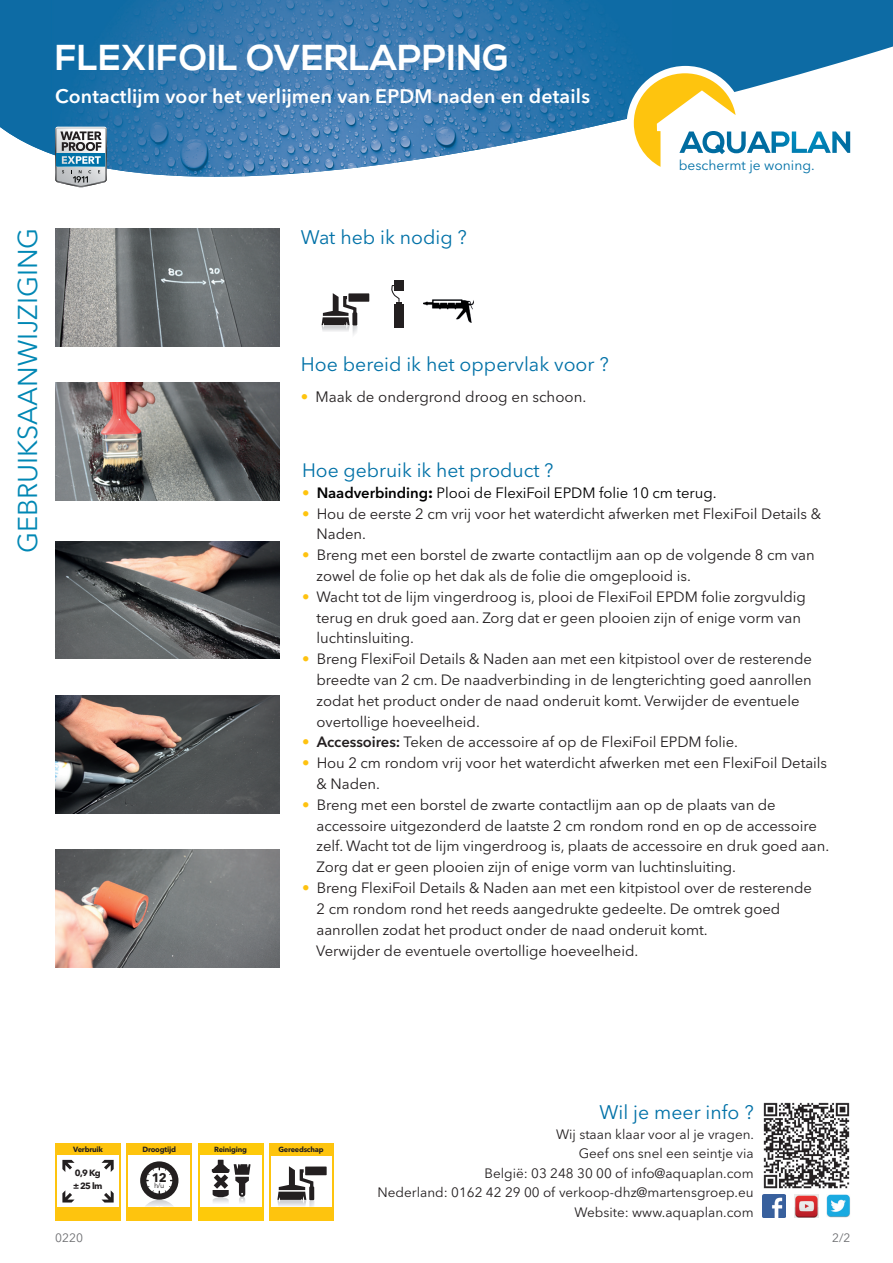
<style>
.page{position:relative;width:893px;height:1263px;background:#fff}
.page>*{position:absolute;margin:0;border:0;box-sizing:border-box;transform-origin:0 0}
.t1{font:700 36px "Nexa";letter-spacing:.01em;color:#fff}
.t2{font:27px "Avenir Next LT Pro";color:#0087b4}
.t3{font:19.5px "Avenir Next LT Pro";color:#0071a7}
.t4{font:600 19.5px "Avenir Next LT Pro";letter-spacing:.01em;color:#fff}
.t5{font:19.35px "Avenir Next LT Pro";color:#0071a7}
.t6{font:15px "Avenir Next LT Pro";color:#231f20}
.t7{font:14.85px/20.9px "Avenir Next LT Pro";letter-spacing:-.005em;color:#231f20}
.t8{font:14.85px "Avenir Next LT Pro";letter-spacing:-.005em;color:#000}
.t9{font:13.8px "Avenir Next LT Pro";color:#0071a7}
.t10{font:13.5px/19.5px "Avenir Next LT Pro";color:#231f20;text-align:right}
.t11{font:700 12.45px "Avenir Next LT Pro";color:#231f20}
.t12{font:12px "Avenir Next LT Pro";color:#6c6d70}
.t13{font:700 9px/12.5px "Avenir Next LT Pro";color:#231f20}
.t14{font:700 7.5px "Avenir Next LT Pro";letter-spacing:-.03em;color:#231f20}
.t15{font:700 7.35px "Avenir Next LT Pro";letter-spacing:-.03em;color:#231f20}
.t16{font:7.2px "Avenir Next LT Pro";color:#231f20}
.s1{font-weight:600;color:#fec40e}
.s2{font-weight:600}
.s3{font-weight:700}
.s4{color:#fec210}
.s5{font-size:15px;color:#fec210}
</style>
<div class="page">
<svg style="left:55px;top:0;width:838px;height:257px"></svg>
<img style="left:52px;top:0;width:620px;height:88px">
<img style="left:0;top:0;width:52px;height:154px">
<img style="left:465px;top:88px;width:169px;height:45px">
<img style="left:362px;top:88px;width:103px;height:79px">
<img style="left:155px;top:88px;width:207px;height:89px">
<img style="left:51px;top:88px;width:104px;height:86px">
<img style="left:465px;top:132px;width:100px;height:20px">
<img style="left:827px;top:1194px;width:23px;height:24px">
<img style="left:794px;top:1194px;width:24px;height:24px">
<img style="left:762px;top:1194px;width:24px;height:24px">
<img style="left:55px;top:849px;width:224px;height:118px">
<img style="left:55px;top:229px;width:224px;height:117px">
<img style="left:55px;top:383px;width:224px;height:117px">
<div style="left:627px;top:66px;width:117px;height:118px;background:#fff;border-radius:50%"></div>
<svg style="left:55px;top:127px;width:52px;height:60px"></svg>
<svg style="left:634px;top:73px;width:216px;height:94px"></svg>
<div style="left:55px;top:1142px;width:66px;height:78px;background:#fec40e"></div>
<div style="left:57px;top:1156px;width:62px;height:51px;background:#fff"></div>
<svg style="left:102px;top:1160px;width:12px;height:12px"></svg>
<svg style="left:62px;top:1160px;width:13px;height:12px"></svg>
<svg style="left:102px;top:1190px;width:12px;height:12px"></svg>
<svg style="left:62px;top:1190px;width:13px;height:12px"></svg>
<div style="left:127px;top:1142px;width:65px;height:78px;background:#fec40e"></div>
<div style="left:129px;top:1156px;width:61px;height:51px;background:#fff"></div>
<svg style="left:140px;top:1161px;width:38px;height:46px"></svg>
<div style="left:198px;top:1142px;width:65px;height:78px;background:#feca0a"></div>
<div style="left:200px;top:1156px;width:61px;height:51px;background:#fff"></div>
<svg style="left:212px;top:1160px;width:38px;height:43px"></svg>
<img style="left:763px;top:1102px;width:87px;height:87px">
<img style="left:55px;top:541px;width:224px;height:118px">
<img style="left:55px;top:695px;width:224px;height:118px">
<div style="left:269px;top:1143px;width:64px;height:77px;background:#fec40e"></div>
<div style="left:271px;top:1156px;width:60px;height:51px;background:#fff"></div>
<div style="left:305px;top:1166px;width:22px;height:9px;background:#231f20"></div>
<svg style="left:277px;top:1166px;width:37px;height:41px"></svg>
<div style="left:394px;top:305px;width:10px;height:23px;background:#231f20"></div>
<div style="left:394px;top:280px;width:10px;height:10px;background:#231f20"></div>
<svg style="left:321px;top:285px;width:81px;height:50px"></svg>
<img style="left:423px;top:299px;width:51px;height:24px">
<h1 class="t1" style="left:55px;top:37px;width:455px">FLEXIFOIL OVERLAPPING</h1>
<h3 class="t4" style="left:55px;top:84px;width:536px">Contactlĳm voor het verlĳmen van EPDM naden en details</h3>
<p class="t9" style="left:679px;top:157px;width:137px">beschermt je woning.</p>
<h2 class="t2" style="left:12px;top:553px;width:327px;rotate:-90deg">GEBRUIKSAANWIJZIGING</h2>
<h3 class="t3" style="left:301px;top:225px;width:168px">Wat heb ik nodig ?</h3>
<h3 class="t3" style="left:301px;top:352px;width:309px">Hoe bereid ik het oppervlak voor ?</h3>
<p class="t6" style="left:301px;top:388px;width:287px"><span class="s1">•</span> Maak de ondergrond droog en schoon.</p>
<h3 class="t5" style="left:302px;top:459px;width:253px">Hoe gebruik ik het product ?</h3>
<p class="t8" style="left:302px;top:484px;width:416px"><span class="s1">•</span> <span class="s2">Naadverbinding</span><span class="s3">:</span> Plooi de FlexiFoil EPDM folie 10 cm terug.</p>
<p class="t7" style="left:317px;top:503px;width:506px;text-indent:-15px"><span class="s1">•</span> Hou de eerste 2 cm vrĳ voor het waterdicht afwerken met FlexiFoil Details &amp;<br>Naden.</p>
<p class="t7" style="left:317px;top:545px;width:500px;text-indent:-15px"><span class="s4">•</span> Breng met een borstel de zwarte contactlĳm aan op de volgende 8 cm van zowel de folie op het dak als de folie die omgeplooid is.</p>
<p class="t7" style="left:317px;top:586px;width:491px;text-indent:-15px"><span class="s4">•</span> Wacht tot de lĳm vingerdroog is, plooi de FlexiFoil EPDM folie zorgvuldig terug en druk goed aan. Zorg dat er geen plooien zĳn of enige vorm van luchtinsluiting.</p>
<p class="t7" style="left:317px;top:648px;width:497px;text-indent:-15px"><span class="s4">•</span> Breng FlexiFoil Details &amp; Naden aan met een kitpistool over de resterende breedte van 2 cm. De naadverbinding in de lengterichting goed aanrollen zodat het product onder de naad onderuit komt. Verwĳder de eventuele overtollige hoeveelheid.</p>
<p class="t7" style="left:302px;top:732px;width:438px"><span class="s4">•</span> <span class="s2">Accessoires:</span> Teken de accessoire af op de FlexiFoil EPDM folie.</p>
<p class="t7" style="left:317px;top:752px;width:512px;text-indent:-15px"><span class="s4">•</span> Hou 2 cm rondom vrĳ voor het waterdicht afwerken met een FlexiFoil Details &amp; Naden.</p>
<p class="t7" style="left:317px;top:794px;width:514px;text-indent:-15px"><span class="s4">•</span> Breng met een borstel de zwarte contactlĳm aan op de plaats van de accessoire uitgezonderd de laatste 2 cm rondom rond en op de accessoire zelf. Wacht tot de lĳm vingerdroog is, plaats de accessoire en druk goed aan.<br>Zorg dat er geen plooien zĳn of enige vorm van luchtinsluiting.</p>
<p class="t7" style="left:316px;top:877px;width:497px;text-indent:-14px"><span class="s5">•</span> Breng FlexiFoil Details &amp; Naden aan met een kitpistool over de resterende 2 cm rondom rond het reeds aangedrukte gedeelte. De omtrek goed aanrollen zodat het product onder de naad onderuit komt.<br>Verwĳder de eventuele overtollige hoeveelheid.</p>
<p class="t14" style="left:73px;top:1145px;width:31px">Verbruik</p>
<p class="t13" style="left:73px;top:1167px;width:31px">0,9 Kg ± 25 lm</p>
<p class="t14" style="left:143px;top:1145px;width:35px">Droogtijd</p>
<p class="t11" style="left:152px;top:1170px;width:17px">12</p>
<p class="t16" style="left:154px;top:1181px;width:12px">h/u</p>
<p class="t15" style="left:214px;top:1145px;width:34px">Reiniging</p>
<p class="t15" style="left:279px;top:1145px;width:47px">Gereedschap</p>
<h3 class="t3" style="left:600px;top:1101px;width:156px">Wil je meer info ?</h3>
<p class="t10" style="left:378px;top:1124px;width:378px">Wĳ staan klaar voor al je vragen.<br>Geef ons snel een seintje via<br>België: 03 248 30 00 of info@aquaplan.com<br>Nederland: 0162 42 29 00 of verkoop-dhz@martensgroep.eu Website: www.aquaplan.com</p>
<p class="t12" style="left:55px;top:1231px;width:29px">0220</p>
<p class="t12" style="left:832px;top:1231px;width:20px">2/2</p>
</div>
